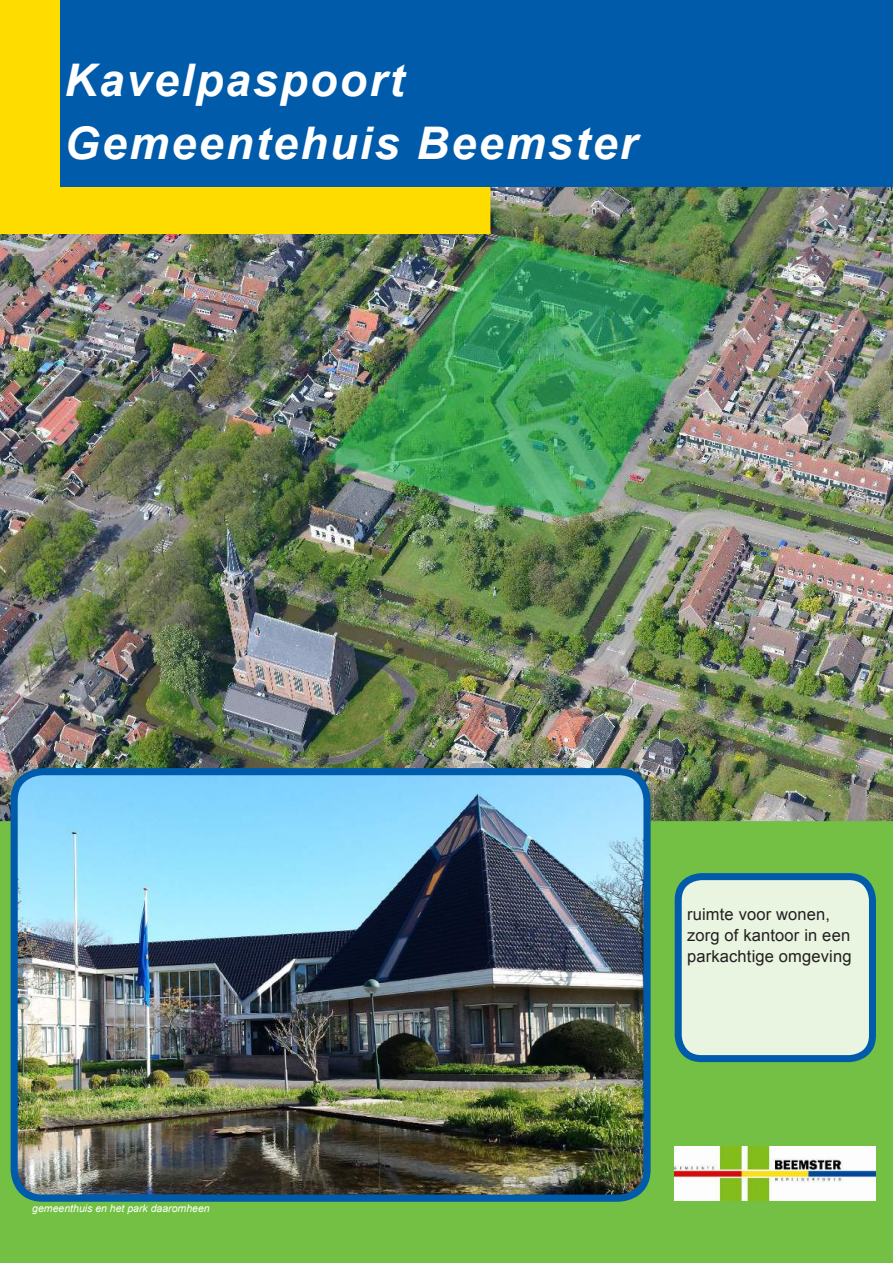
<style>
.page{position:relative;width:893px;height:1263px;background:#fff}
.page>*{position:absolute;margin:0;border:0;box-sizing:border-box;transform-origin:0 0}
.t1{font:italic 700 45px/63px "Arial";letter-spacing:.05em;color:#fff}
.t2{font:16.5px/21px "Arial";letter-spacing:.01em;color:#231f20}
.t3{font:italic 10.5px "Arial";color:#fff}
</style>
<div class="page">
<img style="left:0;top:186px;width:893px;height:635px">
<div style="left:0;top:0;width:490px;height:234px;background:#ffdc00"></div>
<svg style="left:0;top:821px;width:893px;height:442px;background:#7bc150"></svg>
<div style="left:60px;top:0;width:833px;height:186px;background:#005bab"></div>
<div style="left:678px;top:877px;width:194px;height:181px;background:#e9f5e1;border-radius:23px"></div>
<div style="left:675px;top:873px;width:201px;height:189px;border:7px solid #005bab;border-radius:23px"></div>
<img style="left:14px;top:774px;width:633px;height:424px">
<div style="left:11px;top:768px;width:640px;height:434px;border:7px solid #005bab;border-radius:29px"></div>
<h1 class="t1" style="left:64px;top:50px;width:574px">Kavelpaspoort<br>Gemeentehuis Beemster</h1>
<p class="t3" style="left:32px;top:1202px;width:179px">gemeenthuis en het park daaromheen</p>
<p class="t2" style="left:687px;top:904px;width:166px">ruimte voor wonen, zorg of kantoor in een parkachtige omgeving</p>
</div>
